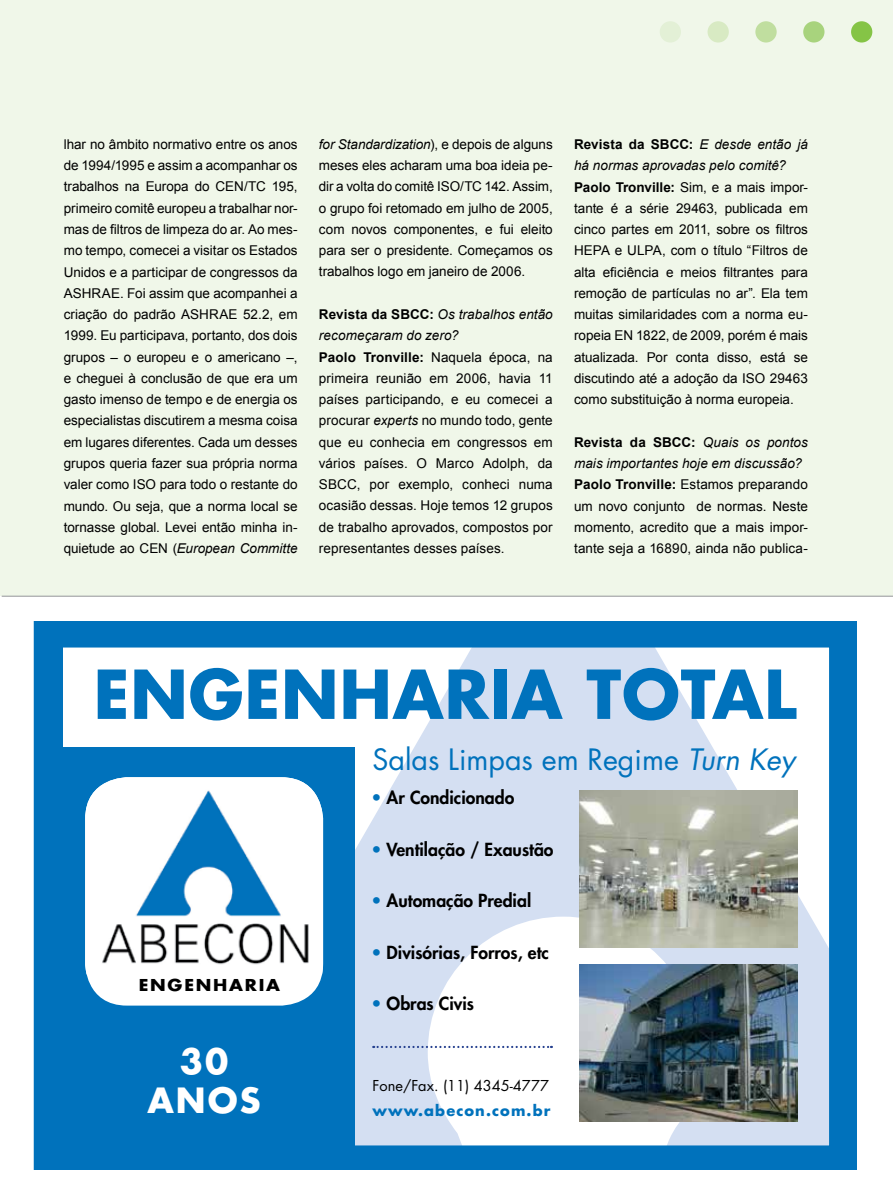
<style>
.page{position:relative;width:893px;height:1191px;background:#fff}
.page>*{position:absolute;margin:0;border:0;box-sizing:border-box;transform-origin:0 0}
.t1{font:700 65.55px "Futura";letter-spacing:.01em;color:#0072bc}
.t2{font:700 33.9px/39.5px "Futura";letter-spacing:.06em;color:#fff;text-align:center}
.t3{font:28.65px "Futura";color:#0072bc}
.t4{font:800 17.55px "Futura";color:#000}
.t5{font:700 15.9px "Futura";letter-spacing:.1em;color:#000;scale:1.11 1}
.t6{font:14.55px "Futura";color:#000}
.t7{font:700 14.55px "Futura";letter-spacing:.075em;color:#0072bc}
.t8{font:13.5px/21.3px "Arial";color:#000}
.s1{font-style:italic}
.s2{font-weight:700}
.s3{color:#0072bc}
</style>
<div class="page">
<div style="left:0;top:0;width:893px;height:595px;background:#f0f7e9"></div>
<div style="left:660px;top:21px;width:21px;height:22px;background:#e3f0d6;border-radius:50%"></div>
<div style="left:707px;top:21px;width:22px;height:22px;background:#d8eac3;border-radius:50%"></div>
<div style="left:755px;top:21px;width:22px;height:22px;background:#c0de9f;border-radius:50%"></div>
<div style="left:803px;top:21px;width:21px;height:22px;background:#a8d37d;border-radius:50%"></div>
<div style="left:851px;top:21px;width:21px;height:22px;background:#85c446;border-radius:50%"></div>
<hr style="left:2px;top:596px;width:891px;height:1px;background:#939598">
<svg style="left:34px;top:621px;width:822px;height:548px"></svg>
<svg style="left:373px;top:1045px;width:179px;height:3px"></svg>
<div style="left:60px;top:748px;width:295px;height:400px;background:#0072bc"></div>
<div style="left:85px;top:777px;width:238px;height:228px;background:#fff;border-radius:42px"></div>
<img style="left:85px;top:777px;width:238px;height:197px">
<img style="left:580px;top:964px;width:217px;height:157px">
<img style="left:580px;top:790px;width:217px;height:157px">
<p class="t8" style="left:319px;top:134px;width:235px;text-align:justify"><span class="s1">for Standardization</span>), e depois de alguns meses eles acharam uma boa ideia pe&shy;dir a volta do comitê ISO/TC 142. Assim, o grupo foi retomado em julho de 2005, com novos componentes, e fui eleito para ser o presidente. Começamos os trabalhos logo em janeiro de 2006.</p>
<p class="t8" style="left:319px;top:304px;width:235px"><span class="s2">Revista da SBCC:</span> <span class="s1">Os trabalhos então recomeçaram do zero?<br></span><span class="s2">Paolo Tronville:</span> Naquela época, na primeira reunião em 2006, havia 11 países participando, e eu comecei a procurar <span class="s1">experts</span> no mundo todo, gente que eu conhecia em congressos em vários países. O Marco Adolph, da SBCC, por exemplo, conheci numa ocasião dessas. Hoje temos 12 grupos de trabalho aprovados, compostos por representantes desses países.</p>
<p class="t8" style="left:64px;top:134px;width:235px;text-align:justify">lhar no âmbito normativo entre os anos de 1994/1995 e assim a acompanhar os trabalhos na Europa do CEN/TC 195, primeiro comitê europeu a trabalhar nor&shy;mas de filtros de limpeza do ar. Ao mes&shy;mo tempo, comecei a visitar os Estados Unidos e a participar de congressos da ASHRAE. Foi assim que acompanhei a criação do padrão ASHRAE 52.2, em 1999. Eu participava, portanto, dos dois grupos – o europeu e o americano –, e cheguei à conclusão de que era um gasto imenso de tempo e de energia os especialistas discutirem a mesma coisa em lugares diferentes. Cada um desses grupos queria fazer sua própria norma valer como ISO para todo o restante do mundo. Ou seja, que a norma local se tornasse global. Levei então minha in&shy;quietude ao CEN (<span class="s1">European Committe</span></p>
<p class="t8" style="left:574px;top:134px;width:235px"><span class="s2">Revista da SBCC:</span> <span class="s1">E desde então já há normas aprovadas pelo comitê?<br></span><span class="s2">Paolo Tronville:</span> Sim, e a mais impor&shy;tante é a série 29463, publicada em cinco partes em 2011, sobre os filtros HEPA e ULPA, com o título “Filtros de alta eficiência e meios filtrantes para remoção de partículas no ar”. Ela tem muitas similaridades com a norma eu&shy;ropeia EN 1822, de 2009, porém é mais atualizada. Por conta disso, está se discutindo até a adoção da ISO 29463 como substituição à norma europeia.</p>
<p class="t8" style="left:574px;top:431px;width:235px"><span class="s2">Revista da SBCC:</span> <span class="s1">Quais os pontos mais importantes hoje em discussão?<br></span><span class="s2">Paolo Tronville:</span> Estamos preparando um novo conjunto de normas. Neste momento, acredito que a mais impor&shy;tante seja a 16890, ainda não publica-</p>
<h1 class="t1" style="left:94px;top:649px;width:704px">ENGENHARIA TOTAL</h1>
<p class="t5" style="left:139px;top:973px;width:129px">ENGENHARIA</p>
<h2 class="t2" style="left:147px;top:1040px;width:115px">30<br>ANOS</h2>
<h3 class="t3" style="left:372px;top:739px;width:424px">Salas Limpas em Regime <span class="s1">Turn Key</span></h3>
<p class="t4" style="left:371px;top:786px;width:144px"><span class="s3">•</span> Ar Condicionado</p>
<p class="t4" style="left:371px;top:837px;width:184px"><span class="s3">•</span> Ventilação / Exaustão</p>
<p class="t4" style="left:371px;top:889px;width:161px"><span class="s3">•</span> Automação Predial</p>
<p class="t4" style="left:371px;top:940px;width:179px"><span class="s3">•</span> Divisórias, Forros, etc</p>
<p class="t4" style="left:371px;top:991px;width:104px"><span class="s3">•</span> Obras Civis</p>
<p class="t6" style="left:372px;top:1075px;width:178px">Fone/Fax. (11) 4345-4777</p>
<p class="t7" style="left:372px;top:1100px;width:179px">www.abecon.com.br</p>
</div>
